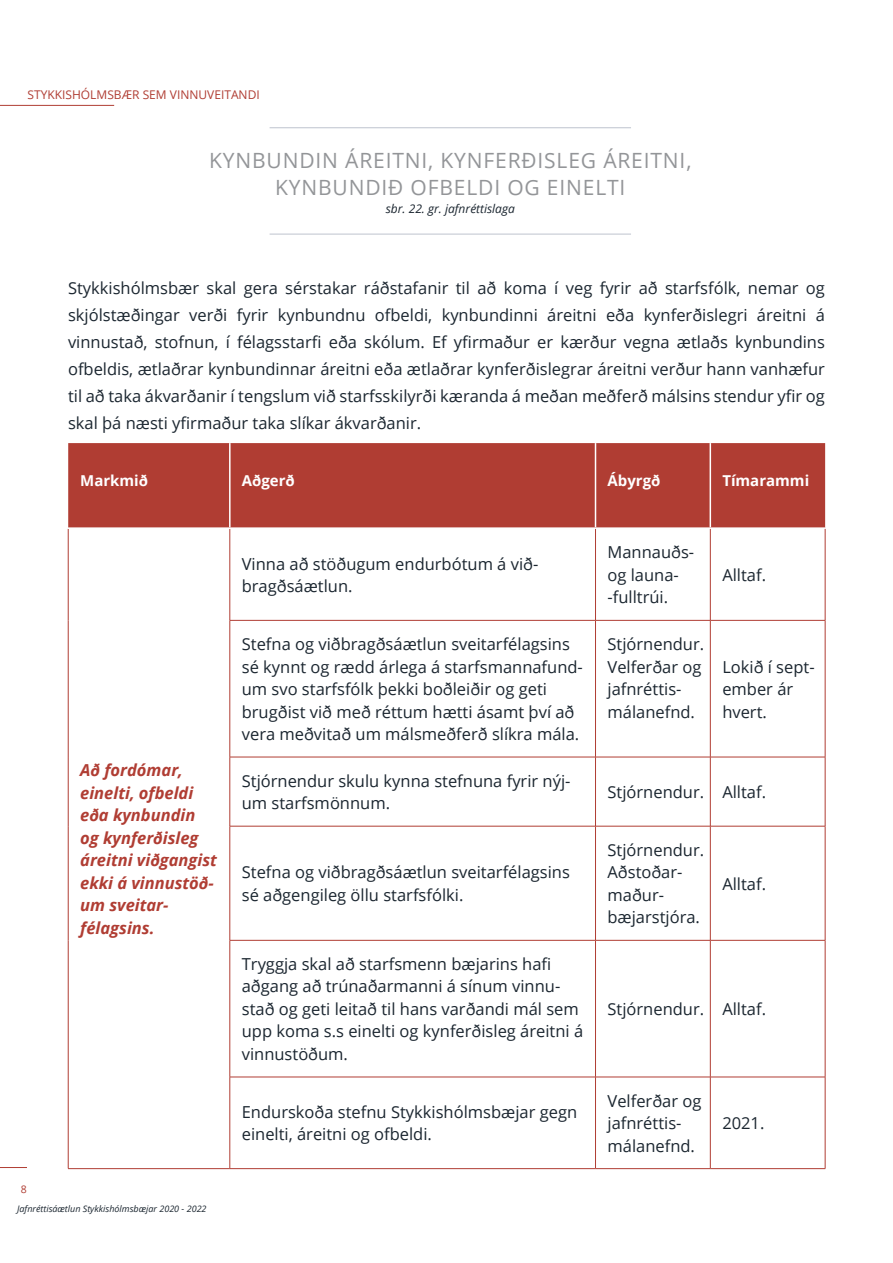
<style>
.page{position:relative;width:893px;height:1263px;background:#fff}
.page>*{position:absolute;margin:0;border:0;box-sizing:border-box;transform-origin:0 0}
.Undirkafli_fyrirsögn{font:21px/27px "Open Sans";letter-spacing:.04em;color:#939598;text-align:center}
.Content___Left{font:16.5px/22.5px "Open Sans";color:#1b2630}
.Body_Text{font:16.5px/27px "Open Sans";color:#1b2630;text-align:justify}
.Content___Left-2{font:italic 700 16.5px/22.5px "Open Sans";color:#b03d33}
.Table_Header{font:700 15px "Open Sans";color:#fff}
.Section_Title{font:12px "Open Sans";color:#b03d33}
.Title_Note{font:italic 12px "Open Sans";color:#1b2630}
.t1{font:10.5px "Open Sans";color:#b03d33}
.t2{font:italic 9px "Open Sans";color:#1b2630}
</style>
<div class="page">
<svg style="left:0;top:1167px;width:27px;height:1px"></svg>
<hr style="left:0;top:105px;width:114px;height:1px;background:#b03d33">
<hr style="left:270px;top:127px;width:361px;height:1px;background:#bec3ce">
<hr style="left:270px;top:234px;width:361px;height:1px;background:#bec3ce">
<div style="left:68px;top:443px;width:757px;height:84px;background:#b03d33"></div>
<svg style="left:229px;top:529px;width:596px;height:639px"></svg>
<hr style="left:710px;top:443px;width:1px;height:84px;background:#fff">
<hr style="left:68px;top:529px;width:1px;height:91px;background:#b03d33">
<hr style="left:230px;top:529px;width:1px;height:91px;background:#b03d33">
<hr style="left:595px;top:529px;width:1px;height:91px;background:#b03d33">
<hr style="left:710px;top:529px;width:1px;height:91px;background:#b03d33">
<hr style="left:825px;top:529px;width:1px;height:91px;background:#b03d33">
<hr style="left:68px;top:620px;width:1px;height:137px;background:#b03d33">
<hr style="left:230px;top:620px;width:365px;height:1px;background:#b03d33">
<hr style="left:230px;top:620px;width:1px;height:137px;background:#b03d33">
<hr style="left:595px;top:620px;width:115px;height:1px;background:#b03d33">
<hr style="left:595px;top:620px;width:1px;height:137px;background:#b03d33">
<hr style="left:710px;top:620px;width:115px;height:1px;background:#b03d33">
<hr style="left:710px;top:620px;width:1px;height:137px;background:#b03d33">
<hr style="left:825px;top:620px;width:1px;height:137px;background:#b03d33">
<hr style="left:68px;top:757px;width:1px;height:69px;background:#b03d33">
<hr style="left:230px;top:757px;width:365px;height:1px;background:#b03d33">
<hr style="left:230px;top:757px;width:1px;height:69px;background:#b03d33">
<hr style="left:595px;top:757px;width:115px;height:1px;background:#b03d33">
<hr style="left:595px;top:757px;width:1px;height:69px;background:#b03d33">
<hr style="left:710px;top:757px;width:115px;height:1px;background:#b03d33">
<hr style="left:710px;top:757px;width:1px;height:69px;background:#b03d33">
<hr style="left:825px;top:757px;width:1px;height:69px;background:#b03d33">
<hr style="left:68px;top:826px;width:1px;height:114px;background:#b03d33">
<hr style="left:230px;top:826px;width:365px;height:1px;background:#b03d33">
<hr style="left:230px;top:826px;width:1px;height:114px;background:#b03d33">
<hr style="left:595px;top:826px;width:115px;height:1px;background:#b03d33">
<hr style="left:595px;top:826px;width:1px;height:114px;background:#b03d33">
<hr style="left:710px;top:826px;width:115px;height:1px;background:#b03d33">
<hr style="left:710px;top:826px;width:1px;height:114px;background:#b03d33">
<hr style="left:825px;top:826px;width:1px;height:114px;background:#b03d33">
<hr style="left:68px;top:940px;width:1px;height:137px;background:#b03d33">
<hr style="left:230px;top:940px;width:365px;height:1px;background:#b03d33">
<hr style="left:230px;top:940px;width:1px;height:137px;background:#b03d33">
<hr style="left:595px;top:940px;width:115px;height:1px;background:#b03d33">
<hr style="left:595px;top:940px;width:1px;height:137px;background:#b03d33">
<hr style="left:710px;top:940px;width:115px;height:1px;background:#b03d33">
<hr style="left:710px;top:940px;width:1px;height:137px;background:#b03d33">
<hr style="left:825px;top:940px;width:1px;height:137px;background:#b03d33">
<hr style="left:68px;top:1077px;width:1px;height:91px;background:#b03d33">
<hr style="left:230px;top:1077px;width:365px;height:1px;background:#b03d33">
<hr style="left:230px;top:1077px;width:1px;height:91px;background:#b03d33">
<hr style="left:595px;top:1077px;width:115px;height:1px;background:#b03d33">
<hr style="left:595px;top:1077px;width:1px;height:91px;background:#b03d33">
<hr style="left:710px;top:1077px;width:115px;height:1px;background:#b03d33">
<hr style="left:710px;top:1077px;width:1px;height:91px;background:#b03d33">
<hr style="left:825px;top:1077px;width:1px;height:91px;background:#b03d33">
<hr style="left:68px;top:1168px;width:162px;height:1px;background:#b03d33">
<hr style="left:230px;top:1168px;width:365px;height:1px;background:#b03d33">
<hr style="left:595px;top:1168px;width:115px;height:1px;background:#b03d33">
<hr style="left:710px;top:1168px;width:115px;height:1px;background:#b03d33">
<hr style="left:595px;top:443px;width:1px;height:84px;background:#fff">
<hr style="left:229px;top:443px;width:2px;height:84px;background:#fff">
<p class="Section_Title" style="left:27px;top:86px;width:234px">STYKKISHÓLMSBÆR SEM VINNUVEITANDI</p>
<p class="Undirkafli_fyrirsögn" style="left:209px;top:146px;width:484px">KYNBUNDIN ÁREITNI, KYNFERÐISLEG ÁREITNI,<br>KYNBUNDIÐ OFBELDI OG EINELTI</p>
<p class="Title_Note" style="left:386px;top:200px;width:131px">sbr. 22. gr. jafnréttislaga</p>
<p class="Body_Text" style="left:68px;top:274px;width:758px">Stykkishólmsbær skal gera sérstakar ráðstafanir til að koma í veg fyrir að starfsfólk, nemar og skjólstæðingar verði fyrir kynbundnu ofbeldi, kynbundinni áreitni eða kynferðislegri áreitni á vinnustað, stofnun, í félagsstarfi eða skólum. Ef yfirmaður er kærður vegna ætlaðs kynbundins ofbeldis, ætlaðrar kynbundinnar áreitni eða ætlaðrar kynferðislegrar áreitni verður hann vanhæfur til að taka ákvarðanir í tengslum við starfsskilyrði kæranda á meðan meðferð málsins stendur yfir og skal þá næsti yfirmaður taka slíkar ákvarðanir.</p>
<p class="Table_Header" style="left:80px;top:470px;width:69px">Markmið</p>
<p class="Table_Header" style="left:242px;top:470px;width:55px">Aðgerð</p>
<p class="Table_Header" style="left:607px;top:470px;width:54px">Ábyrgð</p>
<p class="Table_Header" style="left:722px;top:470px;width:88px">Tímarammi</p>
<p class="Content___Left" style="left:242px;top:552px;width:298px">Vinna að stöðugum endurbótum á við&shy;bragðsáætlun.</p>
<p class="Content___Left" style="left:607px;top:541px;width:88px">Mannauðs&shy;og launa--fulltrúi.</p>
<p class="Content___Left" style="left:722px;top:563px;width:45px">Alltaf.</p>
<p class="Content___Left-2" style="left:80px;top:758px;width:138px">Að fordómar, einelti, ofbeldi eða kynbundin og kynferðisleg áreitni viðgangist ekki á vinnustöð&shy;um sveitar&shy;félagsins.</p>
<p class="t1" style="left:21px;top:1181px;width:8px">8</p>
<p class="t2" style="left:17px;top:1203px;width:191px">Jafnréttisáætlun Stykkishólmsbæjar 2020 - 2022</p>
<p class="Content___Left" style="left:242px;top:632px;width:343px">Stefna og viðbragðsáætlun sveitarfélagsins sé kynnt og rædd árlega á starfsmannafund&shy;um svo starfsfólk þekki boðleiðir og geti brugðist við með réttum hætti ásamt því að vera meðvitað um málsmeðferð slíkra mála.</p>
<p class="Content___Left" style="left:607px;top:632px;width:98px">Stjórnendur.</p>
<p class="Content___Left" style="left:607px;top:655px;width:95px">Velferðar og jafnréttis&shy;málanefnd.</p>
<p class="Content___Left" style="left:722px;top:655px;width:94px">Lokið í sept&shy;ember ár hvert.</p>
<p class="Content___Left" style="left:242px;top:769px;width:330px">Stjórnendur skulu kynna stefnuna fyrir nýj&shy;um starfsmönnum.</p>
<p class="Content___Left" style="left:607px;top:780px;width:98px">Stjórnendur.</p>
<p class="Content___Left" style="left:722px;top:780px;width:45px">Alltaf.</p>
<p class="Content___Left" style="left:242px;top:861px;width:330px">Stefna og viðbragðsáætlun sveitarfélagsins sé aðgengileg öllu starfsfólki.</p>
<p class="Content___Left" style="left:242px;top:952px;width:343px">Tryggja skal að starfsmenn bæjarins hafi aðgang að trúnaðarmanni á sínum vinnu&shy;stað og geti leitað til hans varðandi mál sem upp koma s.s einelti og kynferðisleg áreitni á vinnustöðum.</p>
<p class="Content___Left" style="left:607px;top:838px;width:98px">Stjórnendur.</p>
<p class="Content___Left" style="left:607px;top:861px;width:94px">Aðstoðar&shy;maður&shy;bæjarstjóra.</p>
<p class="Content___Left" style="left:722px;top:872px;width:45px">Alltaf.</p>
<p class="Content___Left" style="left:607px;top:997px;width:98px">Stjórnendur.</p>
<p class="Content___Left" style="left:722px;top:997px;width:45px">Alltaf.</p>
<p class="Content___Left" style="left:242px;top:1100px;width:337px">Endurskoða stefnu Stykkishólmsbæjar gegn einelti, áreitni og ofbeldi.</p>
<p class="Content___Left" style="left:607px;top:1089px;width:95px">Velferðar og jafnréttis&shy;málanefnd.</p>
<p class="Content___Left" style="left:722px;top:1111px;width:44px">2021.</p>
</div>
